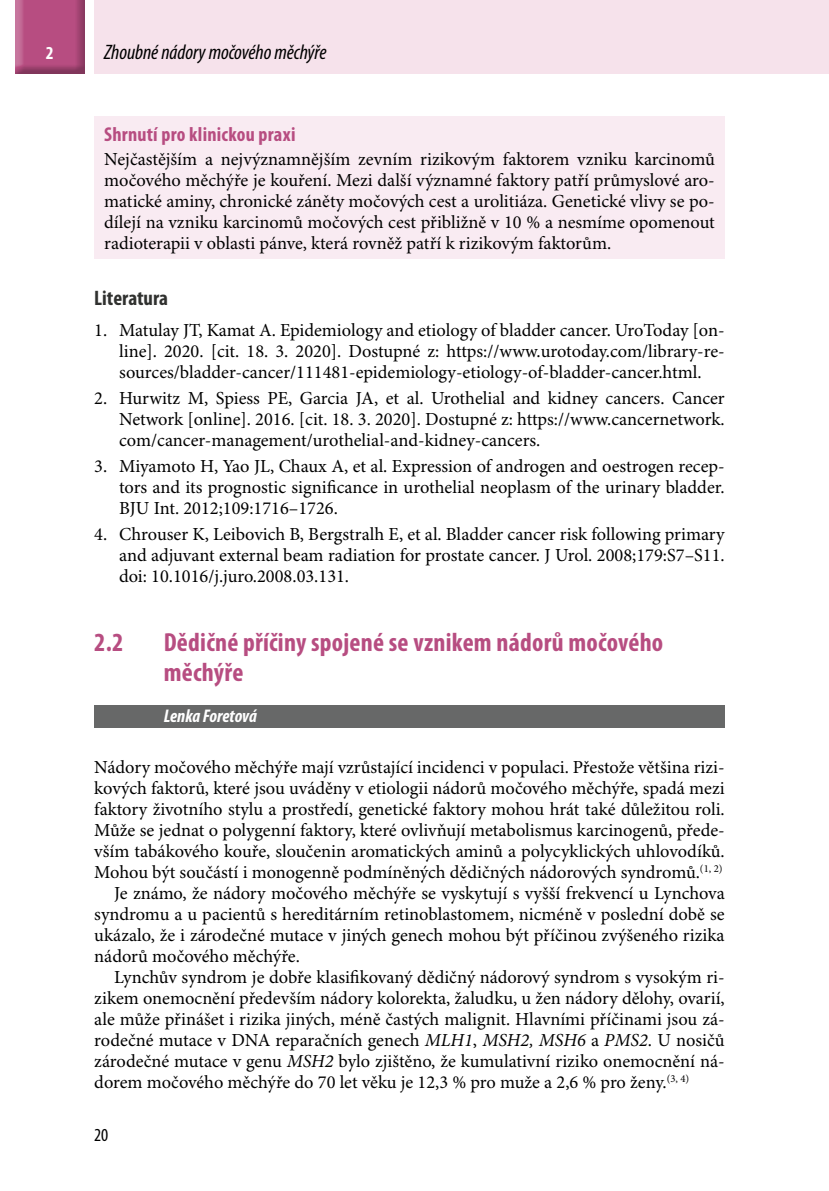
<style>
.page{position:relative;width:829px;height:1191px;background:#fff}
.page>*{position:absolute;margin:0;border:0;box-sizing:border-box;transform-origin:0 0}
._2_Nadpis{font:700 condensed 26.25px/29.8px "Myriad Pro";letter-spacing:.01em;color:#b74d81}
.t1{font:italic condensed 21px "Myriad Pro";letter-spacing:-.005em;color:#000}
.Titulek_LITERATURA{font:700 condensed 21px "Myriad Pro";color:#30312f}
.Shrnutí_titulek{font:700 condensed 20.12px "Myriad Pro";letter-spacing:.015em;color:#b74d81}
.Literatura{font:18.38px/21px "Minion Pro";color:#000;text-align:justify}
.ZaklTEXT{font:18.38px/21px "Minion Pro";letter-spacing:-.005em;color:#000;text-align:justify}
.ZaklTEXT_1radek{font:18.38px/21px "Minion Pro";color:#000;text-align:justify}
.Shrnuti_text{font:18.38px/21px "Minion Pro";color:#000;text-align:justify}
._1_Nadpis_autor{font:italic 700 condensed 18.38px "Myriad Pro";letter-spacing:-.005em;color:#fff}
.t2{font:condensed 18.38px "Myriad Pro";color:#000}
.t3{font:700 condensed 18.38px "Myriad Pro";color:#fff}
.s1{font-style:italic}
</style>
<div class="page">
<div style="left:14px;top:0;width:72px;height:77px;background:#000;opacity:.3"></div>
<div style="left:94px;top:0;width:734px;height:74px;background:#f6e2eb"></div>
<div style="left:94px;top:117px;width:630px;height:32px;background:#f9ebf2"></div>
<div style="left:94px;top:147px;width:630px;height:112px;background:#f9ebf2"></div>
<div style="left:94px;top:704px;width:630px;height:23px;background:#676868"></div>
<p class="t3" style="left:46px;top:42px;width:9px">2</p>
<p class="t1" style="left:104px;top:40px;width:224px">Zhoubné nádory močového měchýře</p>
<p class="Shrnutí_titulek" style="left:104px;top:122px;width:193px">Shrnutí pro klinickou praxi</p>
<p class="Shrnuti_text" style="left:104px;top:149px;width:612px">Nejčastějším a nejvýznamnějším zevním rizikovým faktorem vzniku karcinomů močového měchýře je kouření. Mezi další významné faktory patří průmyslové aro&shy;matické aminy, chronické záněty močových cest a urolitiáza. Genetické vlivy se po&shy;dílejí na vzniku karcinomů močových cest přibližně v 10 % a nesmíme opomenout radioterapii v oblasti pánve, která rovněž patří k rizikovým faktorům.</p>
<p class="Titulek_LITERATURA" style="left:94px;top:285px;width:75px">Literatura</p>
<p class="Literatura" style="left:119px;top:320px;width:607px;text-indent:-25px">1. Matulay JT, Kamat A. Epidemiology and etiology of bladder cancer. UroToday [on&shy;line]. 2020. [cit. 18. 3. 2020]. Dostupné z: https://www.urotoday.com/library-re&shy;sources/bladder-cancer/111481-epidemiology-etiology-of-bladder-cancer.html.</p>
<p class="Literatura" style="left:119px;top:388px;width:607px;text-indent:-25px">2. Hurwitz M, Spiess PE, Garcia JA, et al. Urothelial and kidney cancers. Cancer Network [online]. 2016. [cit. 18. 3. 2020]. Dostupné z: https://www.cancernetwork. com/cancer-management/urothelial-and-kidney-cancers.</p>
<p class="Literatura" style="left:119px;top:456px;width:607px;text-indent:-25px">3. Miyamoto H, Yao JL, Chaux A, et al. Expression of androgen and oestrogen recep&shy;tors and its prognostic significance in urothelial neoplasm of the urinary bladder.<br>BJU Int. 2012;109:1716–1726.</p>
<p class="Literatura" style="left:119px;top:524px;width:607px;text-indent:-25px">4. Chrouser K, Leibovich B, Bergstralh E, et al. Bladder cancer risk following primary and adjuvant external beam radiation for prostate cancer. J Urol. 2008;179:S7–S11. doi: 10.1016/j.juro.2008.03.131.</p>
<p class="_2_Nadpis" style="left:94px;top:627px;width:31px">2.2</p>
<p class="_2_Nadpis" style="left:164px;top:627px;width:501px">Dědičné příčiny spojené se vznikem nádorů močového měchýře</p>
<p class="_1_Nadpis_autor" style="left:164px;top:704px;width:94px">Lenka Foretová</p>
<p class="ZaklTEXT_1radek" style="left:94px;top:757px;width:632px">Nádory močového měchýře mají vzrůstající incidenci v populaci. Přestože většina rizi&shy;kových faktorů, které jsou uváděny v etiologii nádorů močového měchýře, spadá mezi faktory životního stylu a prostředí, genetické faktory mohou hrát také důležitou roli.<br>Může se jednat o polygenní faktory, které ovlivňují metabolismus karcinogenů, přede&shy;vším tabákového kouře, sloučenin aromatických aminů a polycyklických uhlovodíků.<br>Mohou být součástí i monogenně podmíněných dědičných nádorových syndromů.<sup>(1,</sup> <sup>2)</sup></p>
<p class="ZaklTEXT" style="left:94px;top:883px;width:632px;text-indent:20px">Je známo, že nádory močového měchýře se vyskytují s vyšší frekvencí u Lynchova syndromu a u pacientů s hereditárním retinoblastomem, nicméně v poslední době se ukázalo, že i zárodečné mutace v jiných genech mohou být příčinou zvýšeného rizika nádorů močového měchýře.</p>
<p class="ZaklTEXT" style="left:94px;top:967px;width:632px;text-indent:20px">Lynchův syndrom je dobře klasifikovaný dědičný nádorový syndrom s vysokým ri&shy;zikem onemocnění především nádory kolorekta, žaludku, u žen nádory dělohy, ovarií, ale může přinášet i rizika jiných, méně častých malignit. Hlavními příčinami jsou zá&shy;rodečné mutace v DNA reparačních genech <span class="s1">MLH1</span>, <span class="s1">MSH2, MSH6</span> a <span class="s1">PMS2</span>. U nosičů zárodečné mutace v genu <span class="s1">MSH2</span> bylo zjištěno, že kumulativní riziko onemocnění ná&shy;dorem močového měchýře do 70 let věku je 12,3 % pro muže a 2,6 % pro ženy.<sup>(3,</sup> <sup>4)</sup></p>
<p class="t2" style="left:94px;top:1124px;width:16px">20</p>
</div>
